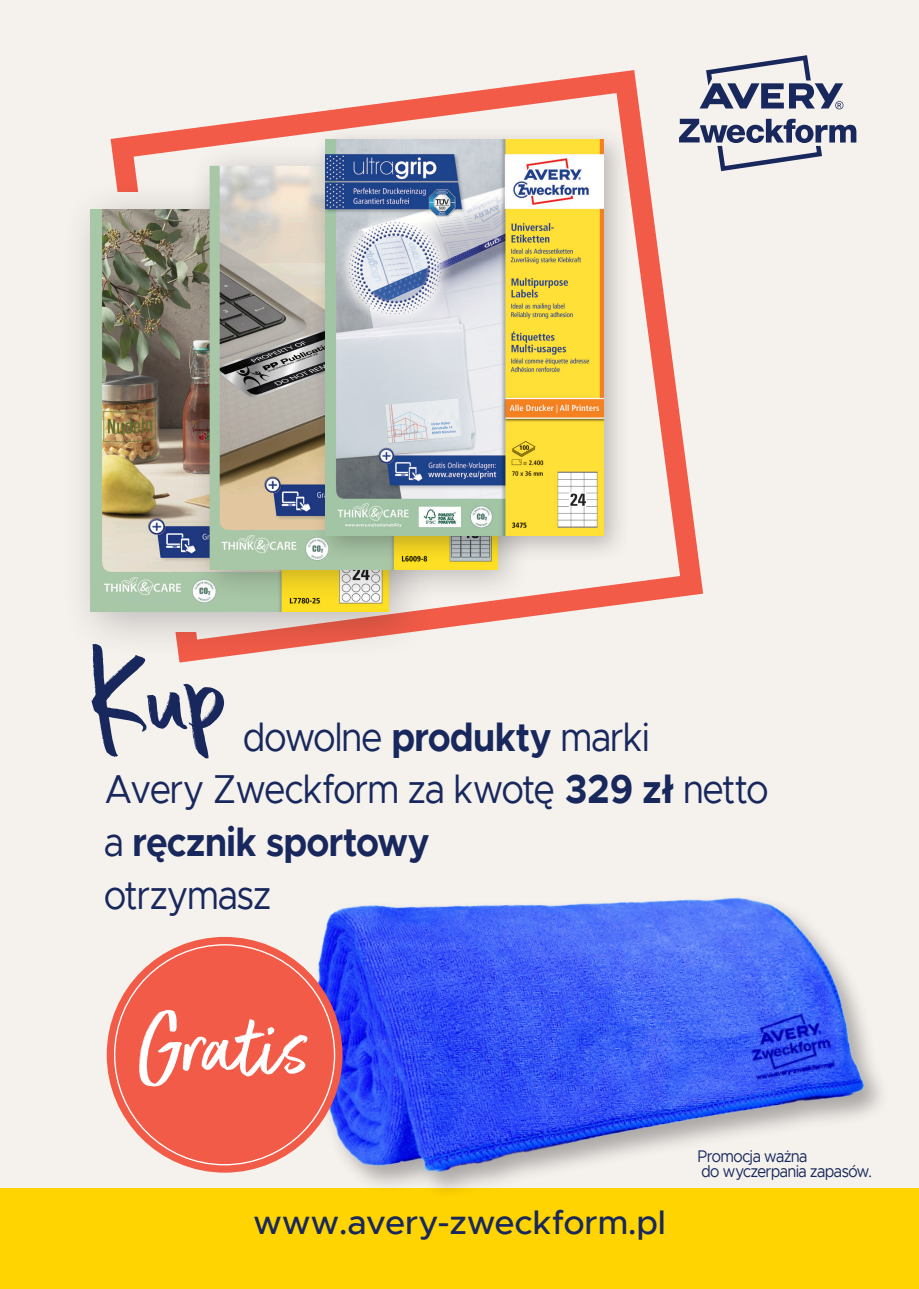
<style>
.page{position:relative;width:919px;height:1289px;background:#fff}
.page>*{position:absolute;margin:0;border:0;box-sizing:border-box;transform-origin:0 0}
.t1{font:italic 138.3px "Better Times";color:#18285c}
.t2{font:98.85px "Better Times";color:#fff}
.t3{font:40.5px/52.8px "Metropolis";letter-spacing:-.01em;color:#18285c;scale:.9 1}
.t4{font:500 33.45px "Metropolis";letter-spacing:.01em;color:#18285c}
.t5{font:16.8px/15px "Metropolis";letter-spacing:-.015em;color:#18285c;scale:.9 1}
.s1{font-weight:700}
</style>
<div class="page">
<div style="left:0;top:0;width:918px;height:1266px;background:#f5f2ee"></div>
<svg style="left:110px;top:70px;width:593px;height:593px"></svg>
<svg style="left:699px;top:55px;width:144px;height:55px"></svg>
<svg style="left:679px;top:119px;width:177px;height:52px"></svg>
<div style="left:0;top:1188px;width:918px;height:100px;background:#ffd400"></div>
<img style="left:196px;top:897px;width:685px;height:294px">
<div style="left:107px;top:936px;width:235px;height:236px;background:#f15b47;border-radius:50%"></div>
<div style="left:60px;top:177px;width:376px;height:482px;background:#231f20;opacity:.28"></div>
<img style="left:91px;top:209px;width:297px;height:403px">
<div style="left:188px;top:143px;width:344px;height:461px;background:#231f20;opacity:.28"></div>
<img style="left:210px;top:166px;width:288px;height:404px">
<div style="left:312px;top:125px;width:319px;height:439px;background:#231f20;opacity:.28"></div>
<img style="left:325px;top:139px;width:278px;height:397px">
<p class="t1" style="left:104px;top:623px;width:188px">Kup</p>
<p class="t3" style="left:104px;top:710px;width:739px;text-indent:139px">dowolne <span class="s1">produkty</span> marki<br>Avery Zweckform za kwotę <span class="s1">329 zł</span> netto a <span class="s1">ręcznik sportowy<br></span>otrzymasz</p>
<p class="t2" style="left:137px;top:994px;width:174px">Gratis</p>
<p class="t4" style="left:253px;top:1201px;width:413px">www.avery-zweckform.pl</p>
<p class="t5" style="left:697px;top:1148px;width:195px">Promocja ważna<br>do wyczerpania zapasów.</p>
</div>
